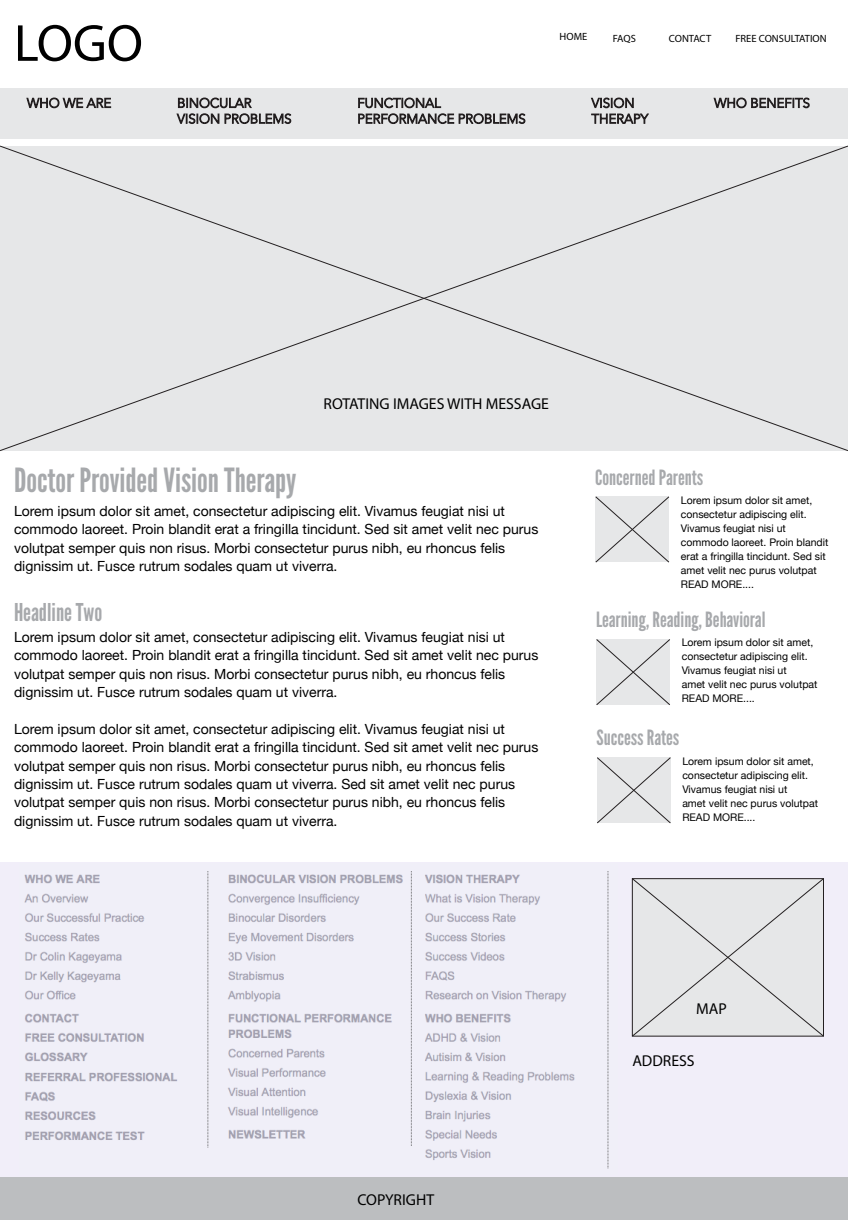
<style>
.page{position:relative;width:848px;height:1220px;background:#fff}
.page>*{position:absolute;margin:0;border:0;box-sizing:border-box;transform-origin:0 0}
.t1{font:52.5px "Myriad Pro";color:#000}
.t2{font:33.25px "League Gothic";color:#a7a9ac}
.t3{font:24.5px "League Gothic";color:#a7a9ac}
.t4{font:21px "League Gothic";color:#a7a9ac}
.t5{font:15.75px "Myriad Pro";color:#000}
.t6{font:14px/18.4px "Helvetica Neue";color:#000}
.t7{font:10.5px/14px "Helvetica Neue";color:#000}
.t8{font:10.5px "Myriad Pro";color:#000}
</style>
<div class="page">
<div style="left:0;top:88px;width:848px;height:51px;background:#e6e7e8"></div>
<svg style="left:26px;top:97px;width:86px;height:12px"></svg>
<svg style="left:176px;top:97px;width:116px;height:27px"></svg>
<svg style="left:358px;top:97px;width:168px;height:27px"></svg>
<svg style="left:591px;top:97px;width:58px;height:27px"></svg>
<svg style="left:713px;top:97px;width:97px;height:12px"></svg>
<div style="left:0;top:145px;width:848px;height:306px;background:#e6e7e8"></div>
<svg style="left:595px;top:496px;width:75px;height:67px"></svg>
<svg style="left:596px;top:639px;width:74px;height:66px"></svg>
<svg style="left:597px;top:757px;width:74px;height:67px"></svg>
<div style="left:0;top:862px;width:848px;height:316px;background:#f1eef9"></div>
<svg style="left:631px;top:878px;width:193px;height:159px"></svg>
<img style="left:24px;top:871px;width:585px;height:298px">
<div style="left:0;top:1178px;width:848px;height:42px;background:#bcbec0"></div>
<h1 class="t1" style="left:14px;top:11px;width:130px">LOGO</h1>
<p class="t8" style="left:560px;top:30px;width:29px">HOME</p>
<p class="t8" style="left:613px;top:32px;width:24px">FAQS</p>
<p class="t8" style="left:669px;top:32px;width:44px">CONTACT</p>
<p class="t8" style="left:735px;top:32px;width:93px">FREE CONSULTATION</p>
<p class="t5" style="left:324px;top:394px;width:227px">ROTATING IMAGES WITH MESSAGE</p>
<h2 class="t2" style="left:14px;top:460px;width:284px">Doctor Provided Vision Therapy</h2>
<p class="t6" style="left:14px;top:501px;width:526px">Lorem ipsum dolor sit amet, consectetur adipiscing elit. Vivamus feugiat nisi ut commodo laoreet. Proin blandit erat a fringilla tincidunt. Sed sit amet velit nec purus volutpat semper quis non risus. Morbi consectetur purus nibh, eu rhoncus felis dignissim ut. Fusce rutrum sodales quam ut viverra.</p>
<h3 class="t3" style="left:14px;top:598px;width:90px">Headline Two</h3>
<p class="t6" style="left:14px;top:627px;width:526px">Lorem ipsum dolor sit amet, consectetur adipiscing elit. Vivamus feugiat nisi ut commodo laoreet. Proin blandit erat a fringilla tincidunt. Sed sit amet velit nec purus volutpat semper quis non risus. Morbi consectetur purus nibh, eu rhoncus felis dignissim ut. Fusce rutrum sodales quam ut viverra.</p>
<p class="t6" style="left:14px;top:719px;width:526px">Lorem ipsum dolor sit amet, consectetur adipiscing elit. Vivamus feugiat nisi ut commodo laoreet. Proin blandit erat a fringilla tincidunt. Sed sit amet velit nec purus volutpat semper quis non risus. Morbi consectetur purus nibh, eu rhoncus felis dignissim ut. Fusce rutrum sodales quam ut viverra. Sed sit amet velit nec purus volutpat semper quis non risus. Morbi consectetur purus nibh, eu rhoncus felis dignissim ut. Fusce rutrum sodales quam ut viverra.</p>
<h3 class="t4" style="left:595px;top:465px;width:110px">Concerned Parents</h3>
<p class="t7" style="left:681px;top:493px;width:149px">Lorem ipsum dolor sit amet, consectetur adipiscing elit.<br>Vivamus feugiat nisi ut commodo laoreet. Proin blandit erat a fringilla tincidunt. Sed sit amet velit nec purus volutpat<br>READ MORE....</p>
<h3 class="t4" style="left:596px;top:606px;width:171px">Learning, Reading, Behavioral</h3>
<p class="t7" style="left:682px;top:635px;width:137px">Lorem ipsum dolor sit amet, consectetur adipiscing elit.<br>Vivamus feugiat nisi ut<br>amet velit nec purus volutpat<br>READ MORE....</p>
<h3 class="t4" style="left:597px;top:725px;width:84px">Success Rates</h3>
<p class="t7" style="left:682px;top:753px;width:137px">Lorem ipsum dolor sit amet, consectetur adipiscing elit.<br>Vivamus feugiat nisi ut<br>amet velit nec purus volutpat<br>READ MORE....</p>
<p class="t5" style="left:357px;top:1190px;width:78px">COPYRIGHT</p>
<p class="t5" style="left:696px;top:999px;width:32px">MAP</p>
<p class="t5" style="left:632px;top:1051px;width:64px">ADDRESS</p>
</div>
